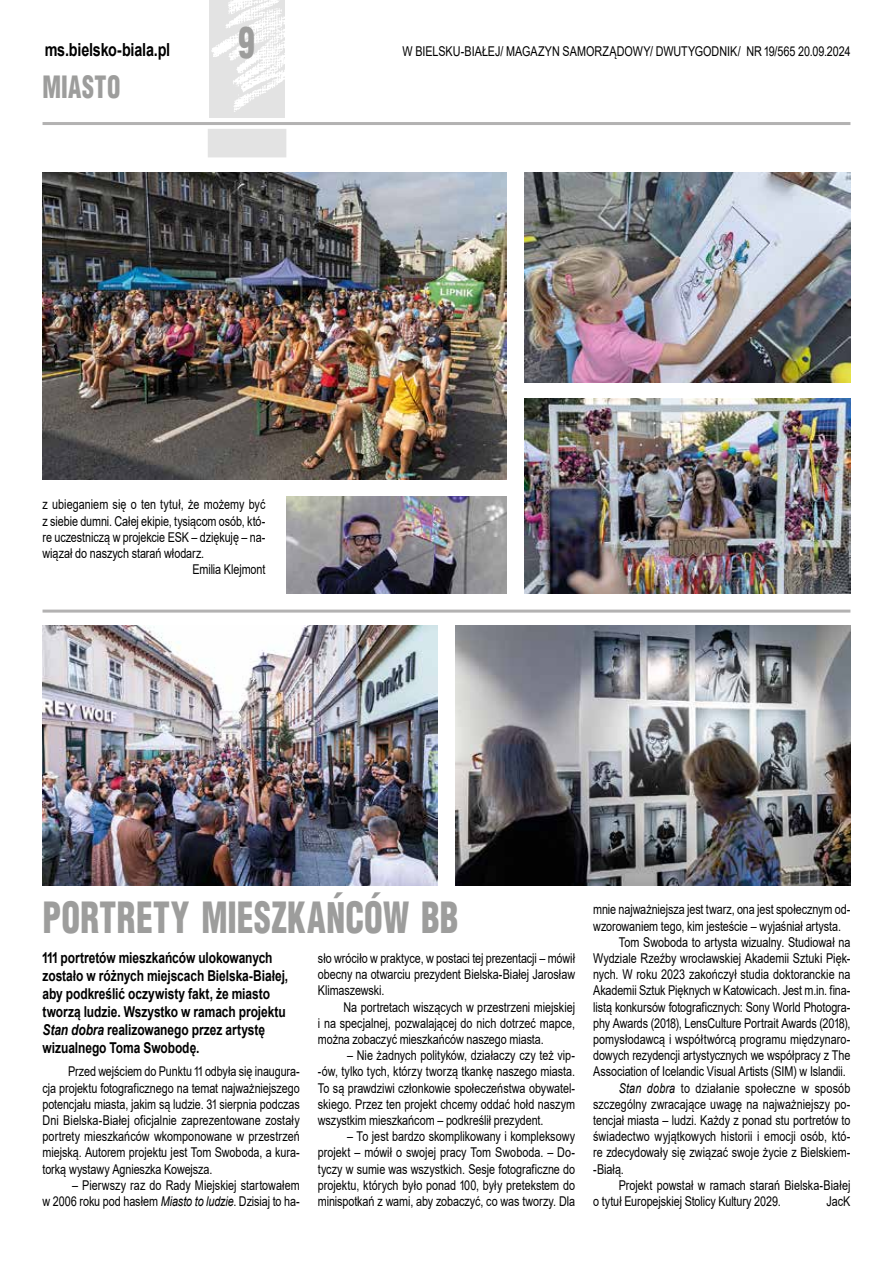
<style>
.page{position:relative;width:893px;height:1263px;background:#fff}
.page>*{position:absolute;margin:0;border:0;box-sizing:border-box;transform-origin:0 0}
.t1{font:900 42px "Switzerland Cond";letter-spacing:.01em;color:#9d9d9c;scale:.8 1}
.t2{font:900 30px "Switzerland Cond";letter-spacing:.02em;color:#9d9d9c;scale:.8 1}
.t3{font:700 18px "Arial";letter-spacing:-.015em;color:#000;scale:.8 1}
.t4{font:700 15px/18px "Arial";letter-spacing:-.005em;color:#000;scale:.8 1}
.t5{font:13.5px/16.2px "Arial";letter-spacing:-.005em;color:#000;text-align:justify;scale:.8 1}
.t6{font:13.5px "Arial";letter-spacing:.015em;color:#000;scale:.8 1}
.s1{font-style:italic}
</style>
<div class="page">
<hr style="left:43px;top:122px;width:807px;height:3px;background:#b3b2b2">
<img style="left:209px;top:0;width:76px;height:117px">
<div style="left:208px;top:129px;width:78px;height:28px;background:#e3e3e3"></div>
<img style="left:455px;top:626px;width:395px;height:259px">
<img style="left:43px;top:626px;width:394px;height:259px">
<img style="left:286px;top:496px;width:220px;height:97px">
<hr style="left:43px;top:610px;width:807px;height:3px;background:#b3b2b2">
<img style="left:43px;top:172px;width:463px;height:308px">
<img style="left:524px;top:172px;width:326px;height:211px">
<img style="left:524px;top:399px;width:326px;height:194px">
<h3 class="t3" style="left:45px;top:37px;width:158px">ms.bielsko-biala.pl</h3>
<h2 class="t2" style="left:43px;top:68px;width:99px">MIASTO</h2>
<h1 class="t1" style="left:238px;top:16px;width:22px">9</h1>
<p class="t5" style="left:402px;top:43px;width:561px">W BIELSKU-BIAŁEJ/ MAGAZYN SAMORZĄDOWY/ DWUTYGODNIK/ NR 19/565 20.09.2024</p>
<p class="t5" style="left:43px;top:496px;width:280px">z ubieganiem się o ten tytuł, że możemy być</p>
<p class="t5" style="left:43px;top:513px;width:280px">z siebie dumni. Całej ekipie, tysiącom osób, któ-</p>
<p class="t5" style="left:43px;top:529px;width:280px">re uczestniczą w projekcie ESK – dziękuję – na-</p>
<p class="t5" style="left:43px;top:545px;width:204px">wiązał do naszych starań włodarz.</p>
<p class="t5" style="left:192px;top:561px;width:93px">Emilia Klejmont</p>
<h1 class="t1" style="left:43px;top:891px;width:522px">PORTRETY MIESZKAŃCÓW BB</h1>
<p class="t4" style="left:43px;top:949px;width:309px">111 portretów mieszkańców ulokowanych zostało w różnych miejscach Bielska-Białej, aby podkreślić oczywisty fakt, że miasto tworzą ludzie. Wszystko w ramach projektu <span class="s1">Stan dobra</span> realizowanego przez artystę wizualnego Toma Swobodę.</p>
<p class="t5" style="left:43px;top:1063px;width:323px;text-indent:26px">Przed wejściem do Punktu 11 odbyła się inaugura&shy;cja projektu fotograficznego na temat najważniejszego potencjału miasta, jakim są ludzie. 31 sierpnia podczas Dni Bielska-Białej oficjalnie zaprezentowane zostały portrety mieszkańców wkomponowane w przestrzeń miejską. Autorem projektu jest Tom Swoboda, a kura&shy;torką wystawy Agnieszka Kowejsza.</p>
<p class="t5" style="left:43px;top:1177px;width:323px;text-align:right">– Pierwszy raz do Rady Miejskiej startowałem<br>w 2006 roku pod hasłem <span class="s1">Miasto to ludzie</span>. Dzisiaj to ha-</p>
<p class="t5" style="left:318px;top:950px;width:323px">sło wróciło w praktyce, w postaci tej prezentacji – mówił obecny na otwarciu prezydent Bielska-Białej Jarosław Klimaszewski.</p>
<p class="t5" style="left:318px;top:999px;width:323px;text-indent:26px">Na portretach wiszących w przestrzeni miejskiej i na specjalnej, pozwalającej do nich dotrzeć mapce, można zobaczyć mieszkańców naszego miasta.</p>
<p class="t5" style="left:318px;top:1047px;width:323px;text-indent:29px">– Nie żadnych polityków, działaczy czy też vip--ów, tylko tych, którzy tworzą tkankę naszego miasta.<br>To są prawdziwi członkowie społeczeństwa obywatel&shy;skiego. Przez ten projekt chcemy oddać hołd naszym wszystkim mieszkańcom – podkreślił prezydent.</p>
<p class="t5" style="left:318px;top:1128px;width:323px;text-indent:29px">– To jest bardzo skomplikowany i kompleksowy projekt – mówił o swojej pracy Tom Swoboda. – Do&shy;tyczy w sumie was wszystkich. Sesje fotograficzne do projektu, których było ponad 100, były pretekstem do minispotkań z wami, aby zobaczyć, co was tworzy. Dla</p>
<p class="t5" style="left:593px;top:901px;width:323px">mnie najważniejsza jest twarz, ona jest społecznym od-</p>
<p class="t5" style="left:593px;top:918px;width:311px">wzorowaniem tego, kim jesteście – wyjaśniał artysta.</p>
<p class="t5" style="left:619px;top:934px;width:291px">Tom Swoboda to artysta wizualny. Studiował na</p>
<p class="t5" style="left:593px;top:950px;width:323px">Wydziale Rzeźby wrocławskiej Akademii Sztuki Pięk-</p>
<p class="t5" style="left:593px;top:966px;width:323px">nych. W roku 2023 zakończył studia doktoranckie na</p>
<p class="t5" style="left:593px;top:982px;width:323px">Akademii Sztuk Pięknych w Katowicach. Jest m.in. fina-</p>
<p class="t5" style="left:593px;top:999px;width:323px">listą konkursów fotograficznych: Sony World Photogra-</p>
<p class="t5" style="left:593px;top:1015px;width:323px">phy Awards (2018), LensCulture Portrait Awards (2018),</p>
<p class="t5" style="left:593px;top:1031px;width:323px">pomysłodawcą i współtwórcą programu międzynaro-</p>
<p class="t5" style="left:593px;top:1047px;width:323px">dowych rezydencji artystycznych we współpracy z The</p>
<p class="t5" style="left:593px;top:1063px;width:317px">Association of Icelandic Visual Artists (SIM) w Islandii.</p>
<p class="t6" style="left:619px;top:1078px;width:291px"><span class="s1">Stan dobra</span> to działanie społeczne w sposób</p>
<p class="t5" style="left:593px;top:1096px;width:323px">szczególny zwracające uwagę na najważniejszy po-</p>
<p class="t5" style="left:593px;top:1112px;width:323px">tencjał miasta – ludzi. Każdy z ponad stu portretów to</p>
<p class="t5" style="left:593px;top:1128px;width:323px">świadectwo wyjątkowych historii i emocji osób, któ-</p>
<p class="t5" style="left:593px;top:1144px;width:323px">re zdecydowały się związać swoje życie z Bielskiem-</p>
<p class="t5" style="left:593px;top:1161px;width:40px">-Białą.</p>
<p class="t5" style="left:619px;top:1177px;width:291px">Projekt powstał w ramach starań Bielska-Białej</p>
<p class="t5" style="left:593px;top:1193px;width:236px">o tytuł Europejskiej Stolicy Kultury 2029.</p>
<p class="t5" style="left:826px;top:1193px;width:31px">JacK</p>
</div>
